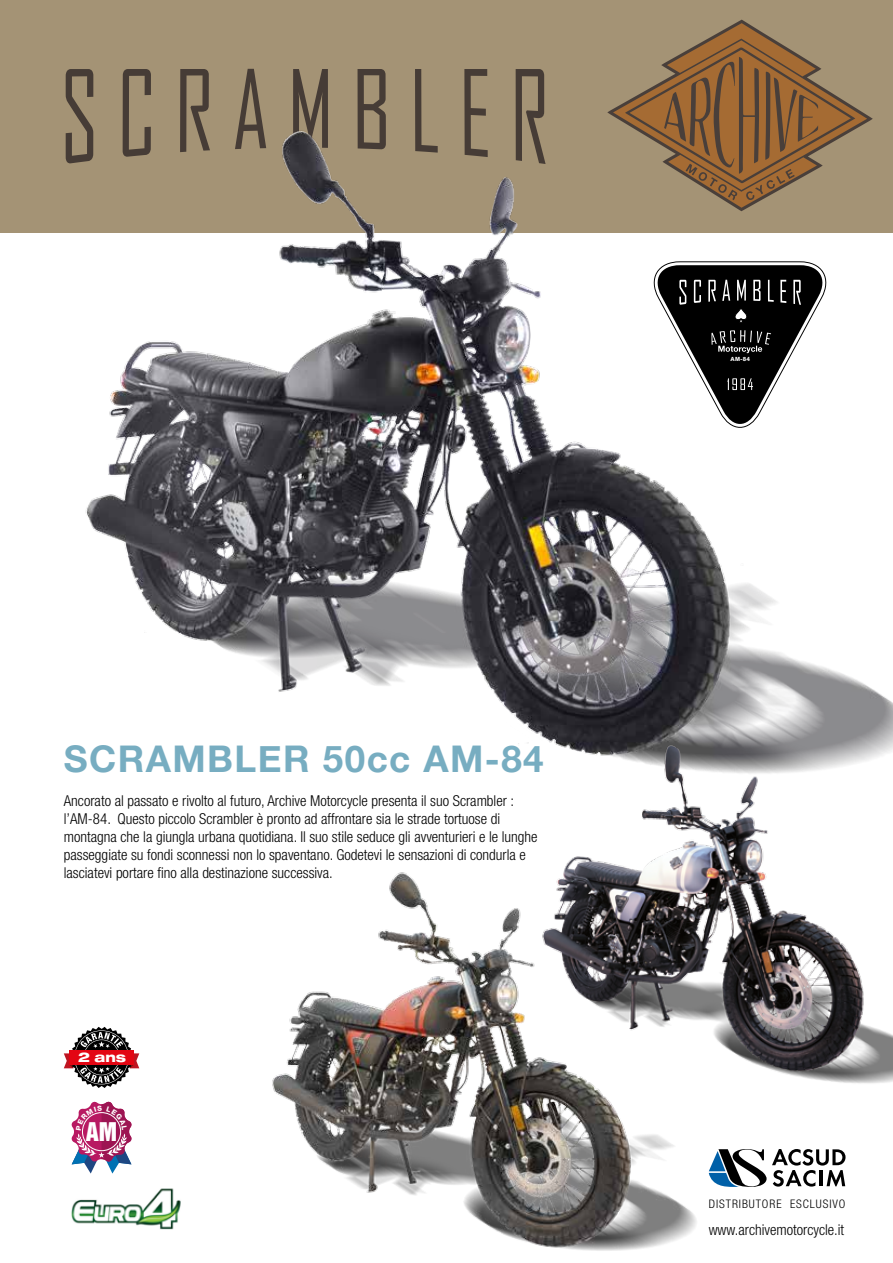
<style>
.page{position:relative;width:893px;height:1263px;background:#fff}
.page>*{position:absolute;margin:0;border:0;box-sizing:border-box;transform-origin:0 0}
.t1{font:700 36.75px "Helvetica Neue";letter-spacing:.04em;color:#77adc1}
.t2{font:23.55px "Helvetica Inserat";color:#fff}
.t3{font:300 condensed 15px/18px "Helvetica Neue";color:#000}
.t4{font:800 expanded 13.5px "Helvetica Neue";color:#fff}
.t5{font:300 condensed 11.85px "Helvetica Neue";letter-spacing:.08em;color:#000}
.t6{font:800 5.7px "Aria";color:#fff}
</style>
<div class="page">
<div style="left:0;top:0;width:893px;height:233px;background:#a49375"></div>
<svg style="left:607px;top:20px;width:266px;height:99px"></svg>
<svg style="left:625px;top:47px;width:230px;height:72px"></svg>
<svg style="left:66px;top:69px;width:27px;height:95px"></svg>
<svg style="left:123px;top:69px;width:28px;height:50px"></svg>
<svg style="left:180px;top:69px;width:29px;height:50px"></svg>
<svg style="left:239px;top:69px;width:23px;height:50px"></svg>
<svg style="left:293px;top:69px;width:35px;height:50px"></svg>
<svg style="left:358px;top:69px;width:28px;height:50px"></svg>
<svg style="left:415px;top:69px;width:7px;height:50px"></svg>
<svg style="left:464px;top:69px;width:24px;height:50px"></svg>
<svg style="left:516px;top:69px;width:29px;height:50px"></svg>
<img style="left:74px;top:119px;width:819px;height:625px">
<img style="left:272px;top:872px;width:437px;height:379px">
<img style="left:536px;top:735px;width:357px;height:358px">
<svg style="left:650px;top:260px;width:180px;height:174px"></svg>
<svg style="left:709px;top:1149px;width:136px;height:38px"></svg>
<svg style="left:64px;top:1027px;width:75px;height:61px"></svg>
<img style="left:71px;top:1188px;width:110px;height:41px">
<svg style="left:71px;top:1101px;width:61px;height:72px"></svg>
<h1 class="t1" style="left:64px;top:730px;width:481px">SCRAMBLER 50cc AM-84</h1>
<p class="t3" style="left:64px;top:792px;width:475px">Ancorato al passato e rivolto al futuro, Archive Motorcycle presenta il suo Scrambler : l’AM-84. Questo piccolo Scrambler è pronto ad affrontare sia le strade tortuose di montagna che la giungla urbana quotidiana. Il suo stile seduce gli avventurieri e le lunghe passeggiate su fondi sconnessi non lo spaventano. Godetevi le sensazioni di condurla e lasciatevi portare fino alla destinazione successiva.</p>
<p class="t4" style="left:78px;top:1048px;width:49px">2 ans</p>
<h2 class="t2" style="left:86px;top:1117px;width:33px">AM</h2>
<p class="t6" style="left:730px;top:355px;width:21px">AM-84</p>
<p class="t5" style="left:709px;top:1197px;width:138px">DISTRIBUTORE ESCLUSIVO</p>
<p class="t3" style="left:709px;top:1220px;width:137px">www.archivemotorcycle.it</p>
</div>
